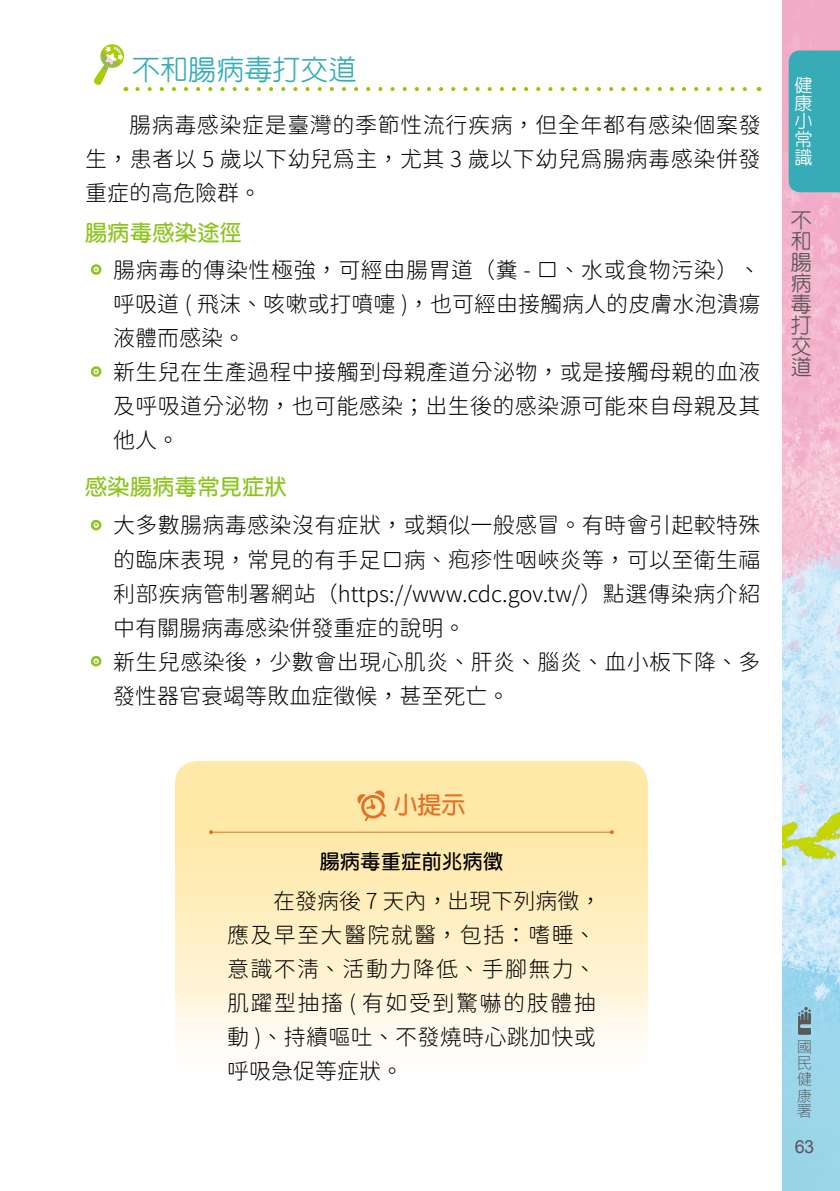
<style>
.page{position:relative;width:840px;height:1191px;background:#fff}
.page>*{position:absolute;margin:0;border:0;box-sizing:border-box;transform-origin:0 0}
.t1{font:500 28px "AR Yuan B5";color:#38acb6}
.t2{font:700 24px "AR Yuan B5";color:#e47025}
.t3{font:22px/34px "Gen Sen Rounded TW L";letter-spacing:.015em;color:#000;text-align:justify}
.t4{font:22px/34px "Gen Sen Rounded TW L";letter-spacing:.06em;color:#000}
.t5{font:700 22px "AR Yuan B5";letter-spacing:.02em;color:#8fc31f}
.t6{font:500 21px/21px "AR Yuan B5";color:#595757;text-align:justify}
.t7{font:700 20px "AR Yuan B5";letter-spacing:.02em;color:#000}
.t8{font:500 18px/18px "AR Yuan B5";color:#fff;text-align:justify}
.t9{font:18px "Arial";color:#595757}
.t10{font:300 16px/16px "Microsoft Jheng Hei";color:#595757;text-align:justify}
.s1{color:#8fc31f}
.s2{font-family:"DF Hei Std W3"}
</style>
<div class="page">
<img style="left:782px;top:0;width:57px;height:1191px">
<svg style="left:797px;top:1007px;width:13px;height:27px"></svg>
<div style="left:788px;top:50px;width:51px;height:142px;background:#38acb6"></div>
<svg style="left:137px;top:87px;width:610px;height:4px"></svg>
<svg style="left:100px;top:44px;width:24px;height:24px"></svg>
<svg style="left:94px;top:46px;width:32px;height:45px"></svg>
<svg style="left:90px;top:264px;width:12px;height:11px"></svg>
<svg style="left:90px;top:366px;width:12px;height:11px"></svg>
<svg style="left:90px;top:519px;width:12px;height:12px"></svg>
<svg style="left:90px;top:656px;width:12px;height:11px"></svg>
<div style="left:175px;top:761px;width:472px;height:386px;background:linear-gradient(to bottom,#ffe498,#fff);border-radius:23px"></div>
<hr style="left:211px;top:831px;width:400px;height:1px;background:#e47025">
<svg style="left:209px;top:830px;width:4px;height:4px"></svg>
<svg style="left:609px;top:830px;width:4px;height:4px"></svg>
<svg style="left:356px;top:790px;width:30px;height:31px"></svg>
<p class="t1" style="left:132px;top:55px;width:226px">不和腸病毒打交道</p>
<p class="t3" style="left:85px;top:108px;width:676px;text-indent:44px">腸病毒感染症是臺灣的季節性流行疾病，但全年都有感染個案發生，患者以 5 歲以下幼兒為主，尤其 3 歲以下幼兒為腸病毒感染併發重症的高危險群。</p>
<p class="t5" style="left:85px;top:221px;width:158px">腸病毒感染途徑</p>
<p class="t3" style="left:85px;top:253px;width:676px"><span class="s1">‧</span> 腸病毒的傳染性極強，可經由腸胃道（糞 - 口、水或食物污染）、</p>
<p class="t3" style="left:113px;top:287px;width:648px">呼吸道 ( 飛沫、咳嗽或打噴嚏 )，也可經由接觸病人的皮膚水泡潰瘍</p>
<p class="t3" style="left:113px;top:321px;width:133px">液體而感染。</p>
<p class="t3" style="left:85px;top:355px;width:676px"><span class="s1">‧</span> 新生兒在生產過程中接觸到母親產道分泌物，或是接觸母親的血液</p>
<p class="t3" style="left:113px;top:389px;width:648px">及呼吸道分泌物，也可能感染；出生後的感染源可能來自母親及其</p>
<p class="t3" style="left:113px;top:423px;width:67px">他人。</p>
<p class="t5" style="left:85px;top:476px;width:203px">感染腸病毒常見症狀</p>
<p class="t3" style="left:85px;top:509px;width:676px"><span class="s1">‧</span> 大多數腸病毒感染沒有症狀，或類似一般感冒。有時會引起較特殊</p>
<p class="t3" style="left:113px;top:543px;width:648px">的臨床表現，常見的有手足口病、<span class="s2">疱</span>疹性咽峽炎等，可以至衛生福</p>
<p class="t3" style="left:113px;top:577px;width:648px">利部疾病管制署網站（https://www.cdc.gov.tw/）點選傳染病介紹</p>
<p class="t3" style="left:113px;top:611px;width:354px">中有關腸病毒感染併發重症的說明。</p>
<p class="t3" style="left:85px;top:645px;width:676px"><span class="s1">‧</span> 新生兒感染後，少數會出現心肌炎、肝炎、腦炎、血小板下降、多</p>
<p class="t3" style="left:113px;top:679px;width:398px">發性器官衰竭等敗血症徵候，甚至死亡。</p>
<p class="t8" style="left:794px;top:76px;width:19px">健康小常識</p>
<p class="t6" style="left:790px;top:210px;width:22px">不和腸病毒打交道</p>
<p class="t2" style="left:393px;top:793px;width:73px">小提示</p>
<p class="t7" style="left:319px;top:851px;width:185px">腸病毒重症前兆病徵</p>
<p class="t4" style="left:227px;top:884px;width:376px;text-indent:46px">在發病後 7 天內，出現下列病徵，應及早至大醫院就醫，包括：嗜睡、意識不清、活動力降低、手腳無力、肌躍型抽搐 ( 有如受到驚嚇的肢體抽動 )、持續嘔吐、不發燒時心跳加快或呼吸急促等症狀。</p>
<p class="t10" style="left:796px;top:1039px;width:17px">國民健康署</p>
<p class="t9" style="left:794px;top:1134px;width:21px">63</p>
</div>
